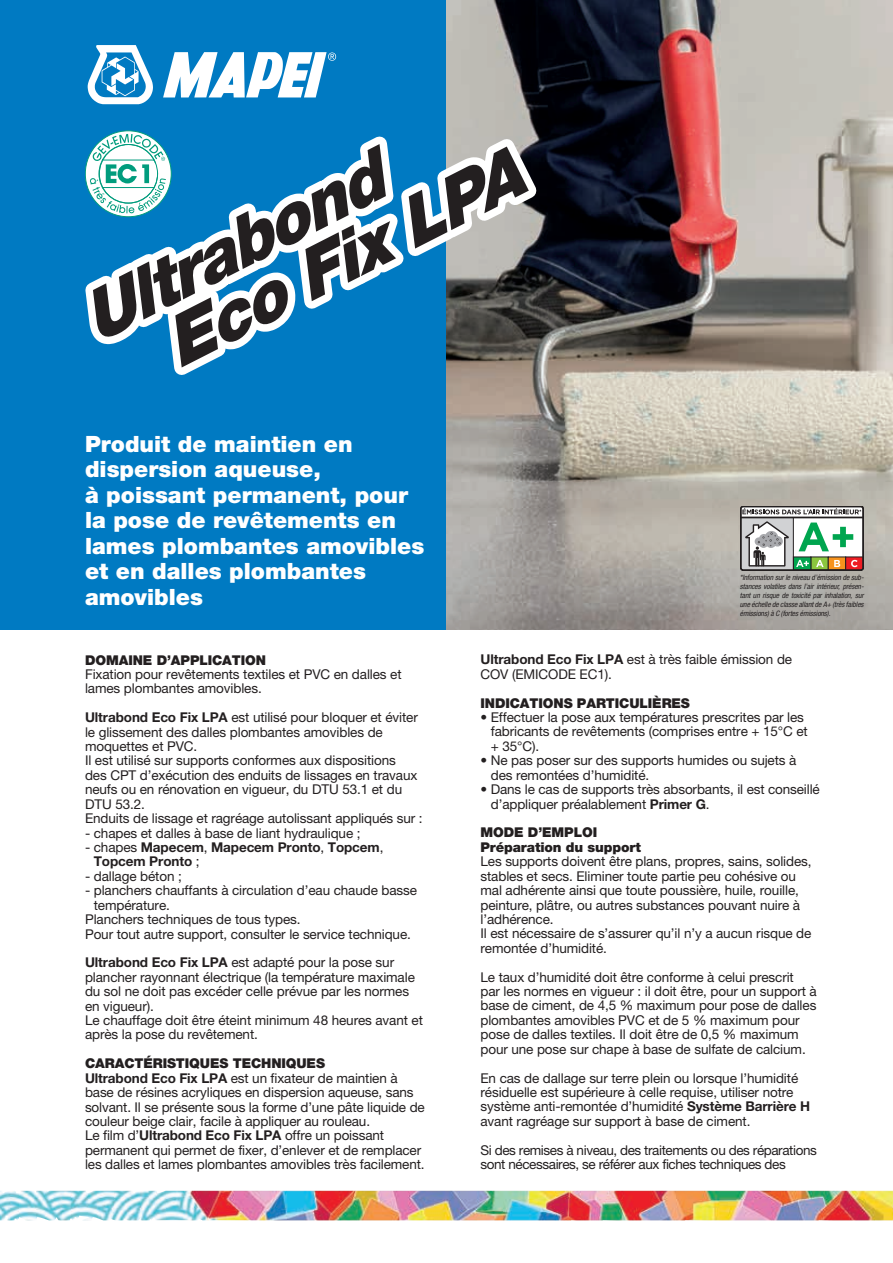
<style>
.page{position:relative;width:893px;height:1263px;background:#fff}
.page>*{position:absolute;margin:0;border:0;box-sizing:border-box;transform-origin:0 0}
.t1{font:italic 900 69px/60px "Helvetica Neue LTW1 G";color:#231f20}
.t2{font:900 22.5px/25.5px "Helvetica Neue LTW1 G";color:#fff}
.t3{font:13.5px/14.4px "Helvetica Neue LTW1 G";letter-spacing:-.01em;color:#231f20}
.t4{font:13.5px/14.4px "Helvetica Neue LTW1 G";letter-spacing:-.03em;color:#231f20}
.t5{font:900 13.5px/14.4px "Helvetica Neue LTW1 G";letter-spacing:-.01em;color:#231f20}
.t6{font:700 13.5px/14.4px "Helvetica Neue LTW1 G";letter-spacing:-.01em;color:#231f20}
.t7{font:italic condensed 7.5px/9px "Helvetica Neue LTW1 G";letter-spacing:-.01em;color:#231f20;text-align:justify}
.s1{font-weight:700}
.s2{font-weight:400}
.s3{font-weight:900}
</style>
<div class="page">
<img style="left:0;top:1191px;width:893px;height:29px">
<div style="left:0;top:0;width:455px;height:629px;background:#007ac2"></div>
<img style="left:446px;top:0;width:447px;height:629px">
<svg style="left:88px;top:45px;width:65px;height:59px"></svg>
<svg style="left:163px;top:52px;width:173px;height:45px"></svg>
<svg style="left:85px;top:124px;width:464px;height:264px"></svg>
<div style="left:99px;top:144px;width:59px;height:59px;border:1px solid #009c7d;border-radius:50%"></div>
<svg style="left:740px;top:506px;width:124px;height:65px"></svg>
<h1 class="t1" style="left:126px;top:267px;width:394px;text-indent:-62px;rotate:-27deg">Ultrabond<br>Eco Fix LPA</h1>
<h2 class="t2" style="left:85px;top:431px;width:341px">Produit de maintien en dispersion aqueuse,<br>à poissant permanent, pour la pose de revêtements en lames plombantes amovibles et en dalles plombantes amovibles</h2>
<p class="t7" style="left:740px;top:572px;width:125px">*Information sur le niveau d’émission de sub&shy;stances volatiles dans l’air intérieur, présen&shy;tant un risque de toxicité par inhalation, sur une échelle de classe allant de A+ (très faibles émissions) à C (fortes émissions).</p>
<p class="t5" style="left:85px;top:652px;width:183px">DOMAINE D’APPLICATION</p>
<p class="t3" style="left:85px;top:667px;width:318px">Fixation pour revêtements textiles et PVC en dalles et lames plombantes amovibles.</p>
<p class="t3" style="left:85px;top:710px;width:339px"><span class="s1">Ultrabond Eco Fix LPA</span> est utilisé pour bloquer et éviter le glissement des dalles plombantes amovibles de moquettes et PVC.<br>Il est utilisé sur supports conformes aux dispositions<br>des CPT d’exécution des enduits de lissages en travaux neufs ou en rénovation en vigueur, du DTU 53.1 et du DTU 53.2.<br>Enduits de lissage et ragréage autolissant appliqués sur :</p>
<p class="t3" style="left:85px;top:825px;width:277px">- chapes et dalles à base de liant hydraulique ;</p>
<p class="t6" style="left:94px;top:840px;width:291px;text-indent:-9px"><span class="s2">- chapes</span> Mapecem<span class="s2">,</span> Mapecem Pronto<span class="s2">,</span> Topcem<span class="s2">,<br></span>Topcem Pronto <span class="s2">;</span></p>
<p class="t3" style="left:85px;top:869px;width:98px">- dallage béton ;</p>
<p class="t3" style="left:85px;top:883px;width:333px">- planchers chauffants à circulation d’eau chaude basse</p>
<p class="t3" style="left:94px;top:897px;width:78px">température.</p>
<p class="t3" style="left:85px;top:912px;width:217px">Planchers techniques de tous types.</p>
<p class="t3" style="left:85px;top:926px;width:327px">Pour tout autre support, consulter le service technique.</p>
<p class="t3" style="left:85px;top:955px;width:339px"><span class="s1">Ultrabond Eco Fix LPA</span> est adapté pour la pose sur plancher rayonnant électrique (la température maximale du sol ne doit pas excéder celle prévue par les normes en vigueur).<br>Le chauffage doit être éteint minimum 48 heures avant et après la pose du revêtement.</p>
<p class="t3" style="left:85px;top:1056px;width:341px"><span class="s3">CARACTÉRISTIQUES TECHNIQUES<br></span><span class="s1">Ultrabond Eco Fix LPA</span> est un fixateur de maintien à base de résines acryliques en dispersion aqueuse, sans solvant. Il se présente sous la forme d’une pâte liquide de couleur beige clair, facile à appliquer au rouleau.<br>Le film d’<span class="s1">Ultrabond Eco Fix LPA</span> offre un poissant permanent qui permet de fixer, d’enlever et de remplacer les dalles et lames plombantes amovibles très facilement.</p>
<p class="t3" style="left:480px;top:652px;width:313px"><span class="s1">Ultrabond Eco Fix LPA</span> est à très faible émission de<br>COV (EMICODE EC1).</p>
<p class="t5" style="left:480px;top:696px;width:211px">INDICATIONS PARTICULIÈRES</p>
<p class="t3" style="left:491px;top:710px;width:319px;text-indent:-10px">• Effectuer la pose aux températures prescrites par les fabricants de revêtements (comprises entre + 15°C et + 35°C).</p>
<p class="t3" style="left:491px;top:753px;width:307px;text-indent:-10px">• Ne pas poser sur des supports humides ou sujets à des remontées d’humidité.</p>
<p class="t3" style="left:491px;top:782px;width:330px;text-indent:-10px">• Dans le cas de supports très absorbants, il est conseillé d’appliquer préalablement <span class="s1">Primer G</span>.</p>
<p class="t5" style="left:480px;top:825px;width:162px">MODE D’EMPLOI<br>Préparation du support</p>
<p class="t3" style="left:480px;top:854px;width:333px">Les supports doivent être plans, propres, sains, solides, stables et secs. Eliminer toute partie peu cohésive ou mal adhérente ainsi que toute poussière, huile, rouille, peinture, plâtre, ou autres substances pouvant nuire à l’adhérence.<br>Il est nécessaire de s’assurer qu’il n’y a aucun risque de remontée d’humidité.</p>
<p class="t3" style="left:480px;top:969px;width:338px">Le taux d’humidité doit être conforme à celui prescrit<br>par les normes en vigueur : il doit être, pour un support à base de ciment, de 4,5 % maximum pour pose de dalles plombantes amovibles PVC et de 5 % maximum pour pose de dalles textiles. Il doit être de 0,5 % maximum pour une pose sur chape à base de sulfate de calcium.</p>
<p class="t3" style="left:480px;top:1070px;width:331px">En cas de dallage sur terre plein ou lorsque l’humidité résiduelle est supérieure à celle requise, utiliser notre système anti-remontée d’humidité <span class="s1">Système Barrière H </span>avant ragréage sur support à base de ciment.</p>
<p class="t4" style="left:480px;top:1142px;width:338px">Si des remises à niveau, des traitements ou des réparations sont nécessaires, se référer aux fiches techniques des</p>
</div>
